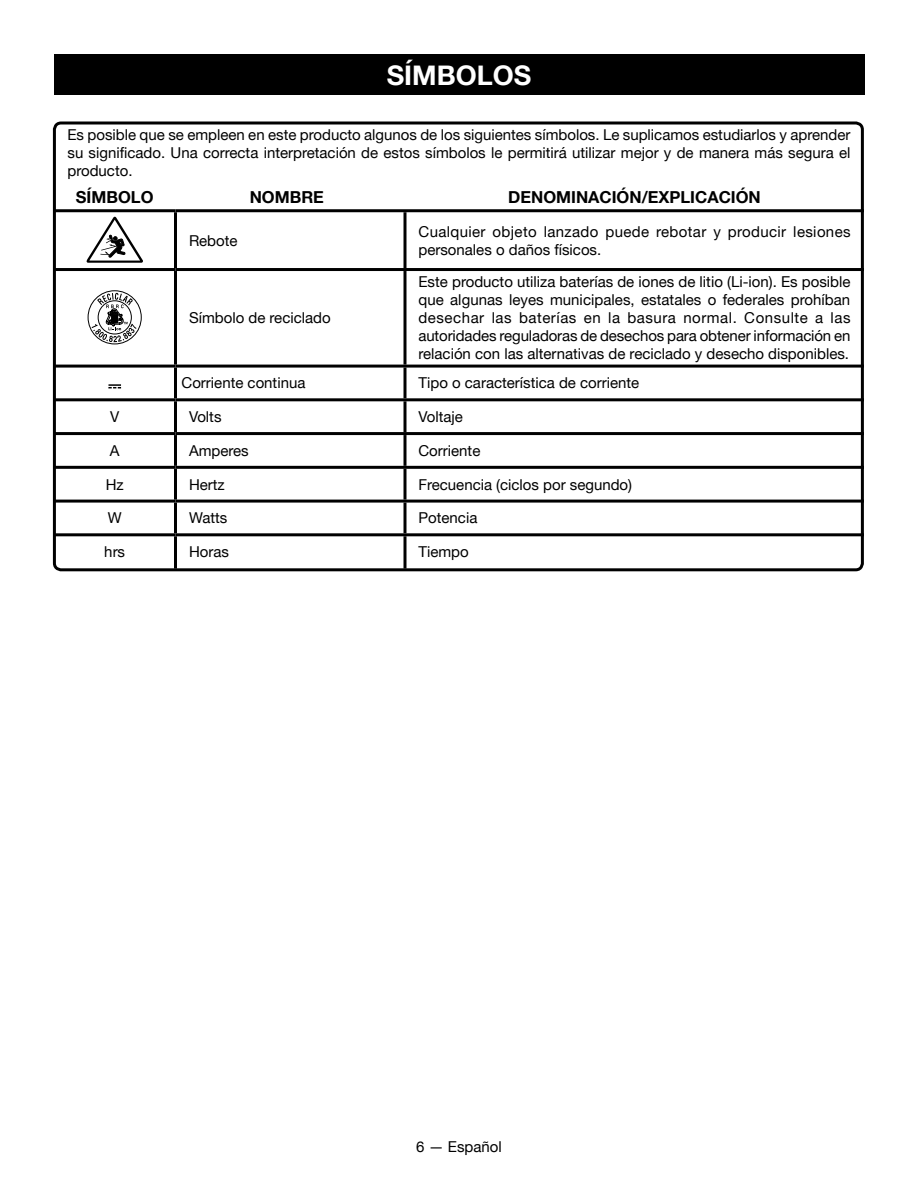
<style>
.page{position:relative;width:918px;height:1188px;background:#fff}
.page>*{position:absolute;margin:0;border:0;box-sizing:border-box;transform-origin:0 0}
.HEADING{font:700 27px "Helvetica Neue";color:#fff}
.t1{font:700 16.5px "Helvetica Neue";color:#000}
.Body_text{font:15px/18px "Helvetica Neue";color:#000;text-align:justify}
.Body_text-2{font:15px/18px "Helvetica Neue";letter-spacing:.025em;color:#000}
</style>
<div class="page">
<hr style="left:174px;top:271px;width:3px;height:94px;background:#000">
<hr style="left:174px;top:368px;width:3px;height:30px;background:#000">
<hr style="left:405px;top:365px;width:459px;height:3px;background:#000">
<hr style="left:54px;top:365px;width:122px;height:3px;background:#000">
<hr style="left:176px;top:365px;width:229px;height:3px;background:#000">
<hr style="left:54px;top:398px;width:122px;height:3px;background:#000">
<hr style="left:176px;top:398px;width:229px;height:3px;background:#000">
<hr style="left:405px;top:398px;width:459px;height:3px;background:#000">
<hr style="left:54px;top:209px;width:122px;height:3px;background:#000">
<hr style="left:176px;top:209px;width:229px;height:3px;background:#000">
<hr style="left:405px;top:209px;width:459px;height:3px;background:#000">
<hr style="left:174px;top:401px;width:3px;height:31px;background:#000">
<hr style="left:404px;top:401px;width:2px;height:31px;background:#000">
<hr style="left:54px;top:432px;width:122px;height:3px;background:#000">
<hr style="left:176px;top:432px;width:229px;height:3px;background:#000">
<hr style="left:174px;top:435px;width:3px;height:31px;background:#000">
<hr style="left:405px;top:432px;width:459px;height:3px;background:#000">
<hr style="left:404px;top:435px;width:2px;height:31px;background:#000">
<hr style="left:54px;top:466px;width:122px;height:3px;background:#000">
<hr style="left:176px;top:466px;width:229px;height:3px;background:#000">
<hr style="left:174px;top:469px;width:3px;height:31px;background:#000">
<hr style="left:405px;top:466px;width:459px;height:3px;background:#000">
<hr style="left:404px;top:469px;width:2px;height:31px;background:#000">
<hr style="left:54px;top:500px;width:122px;height:3px;background:#000">
<hr style="left:176px;top:500px;width:229px;height:3px;background:#000">
<hr style="left:174px;top:503px;width:3px;height:30px;background:#000">
<hr style="left:405px;top:500px;width:459px;height:3px;background:#000">
<hr style="left:404px;top:503px;width:2px;height:30px;background:#000">
<hr style="left:54px;top:533px;width:122px;height:3px;background:#000">
<hr style="left:176px;top:533px;width:229px;height:3px;background:#000">
<hr style="left:174px;top:536px;width:3px;height:33px;background:#000">
<hr style="left:405px;top:533px;width:459px;height:3px;background:#000">
<hr style="left:404px;top:536px;width:2px;height:33px;background:#000">
<hr style="left:174px;top:212px;width:3px;height:56px;background:#000">
<hr style="left:404px;top:212px;width:2px;height:56px;background:#000">
<hr style="left:54px;top:268px;width:122px;height:3px;background:#000">
<hr style="left:176px;top:268px;width:229px;height:3px;background:#000">
<hr style="left:405px;top:268px;width:459px;height:3px;background:#000">
<hr style="left:404px;top:271px;width:2px;height:94px;background:#000">
<hr style="left:404px;top:368px;width:2px;height:30px;background:#000">
<svg style="left:86px;top:217px;width:57px;height:46px"></svg>
<svg style="left:88px;top:290px;width:54px;height:54px"></svg>
<svg style="left:108px;top:384px;width:13px;height:4px"></svg>
<div style="left:54px;top:54px;width:810px;height:40px;background:#000"></div>
<div style="left:53px;top:122px;width:811px;height:449px;border:3px solid #000;border-radius:7px"></div>
<p class="HEADING" style="left:387px;top:58px;width:146px">SÍMBOLOS</p>
<p class="Body_text" style="left:68px;top:126px;width:785px">Es posible que se empleen en este producto algunos de los siguientes símbolos. Le suplicamos estudiarlos y aprender su significado. Una correcta interpretación de estos símbolos le permitirá utilizar mejor y de manera más segura el producto.</p>
<p class="t1" style="left:76px;top:187px;width:79px">SÍMBOLO</p>
<p class="t1" style="left:250px;top:187px;width:76px">NOMBRE</p>
<p class="t1" style="left:508px;top:187px;width:254px">DENOMINACIÓN/EXPLICACIÓN</p>
<p class="Body_text" style="left:189px;top:231px;width:50px">Rebote</p>
<p class="Body_text-2" style="left:418px;top:222px;width:434px">Cualquier objeto lanzado puede rebotar y producir lesiones personales o daños físicos.</p>
<p class="Body_text" style="left:189px;top:309px;width:143px">Símbolo de reciclado</p>
<p class="Body_text" style="left:418px;top:273px;width:434px">Este producto utiliza baterías de iones de litio (Li-ion). Es posible que algunas leyes municipales, estatales o federales prohíban desechar las baterías en la basura normal. Consulte a las autoridades reguladoras de desechos para obtener información en relación con las alternativas de reciclado y desecho disponibles.</p>
<p class="Body_text" style="left:182px;top:374px;width:125px">Corriente continua</p>
<p class="Body_text" style="left:419px;top:374px;width:222px">Tipo o característica de corriente</p>
<p class="Body_text" style="left:110px;top:408px;width:11px">V</p>
<p class="Body_text" style="left:189px;top:408px;width:34px">Volts</p>
<p class="Body_text" style="left:419px;top:408px;width:46px">Voltaje</p>
<p class="Body_text" style="left:110px;top:441px;width:11px">A</p>
<p class="Body_text" style="left:189px;top:441px;width:61px">Amperes</p>
<p class="Body_text" style="left:419px;top:441px;width:63px">Corriente</p>
<p class="Body_text" style="left:106px;top:475px;width:20px">Hz</p>
<p class="Body_text" style="left:189px;top:475px;width:37px">Hertz</p>
<p class="Body_text" style="left:419px;top:475px;width:215px">Frecuencia (ciclos por segundo)</p>
<p class="Body_text" style="left:108px;top:509px;width:15px">W</p>
<p class="Body_text" style="left:189px;top:509px;width:40px">Watts</p>
<p class="Body_text" style="left:419px;top:509px;width:60px">Potencia</p>
<p class="Body_text" style="left:104px;top:543px;width:22px">hrs</p>
<p class="Body_text" style="left:189px;top:543px;width:41px">Horas</p>
<p class="Body_text" style="left:419px;top:543px;width:52px">Tiempo</p>
<p class="Body_text" style="left:416px;top:1138px;width:87px">6 — Español</p>
</div>
